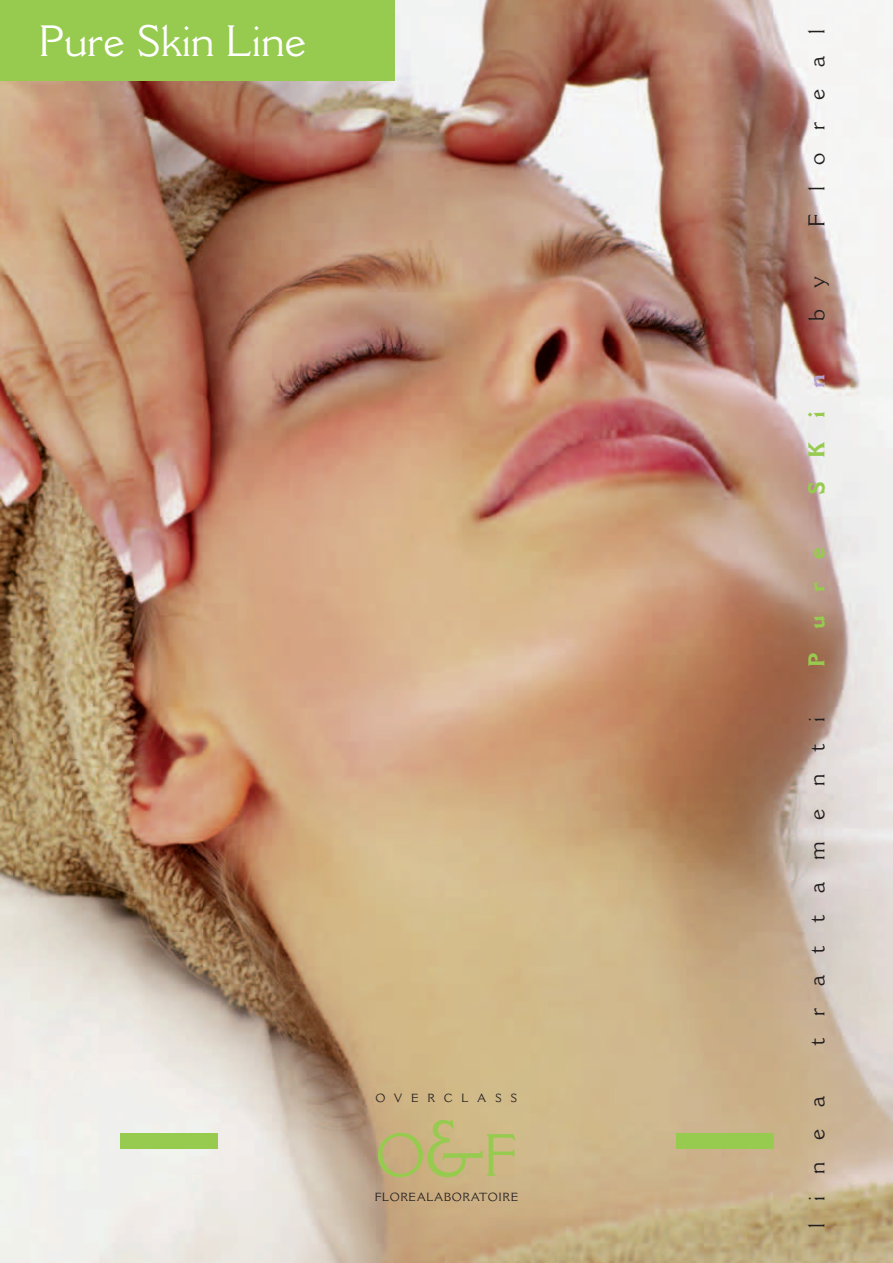
<style>
.page{position:relative;width:893px;height:1263px;background:#fff}
.page>*{position:absolute;margin:0;border:0;box-sizing:border-box;transform-origin:0 0}
.t1{font:58.65px "Cantoria";color:#97cb4f}
.t2{font:43.05px "Cantoria";color:#fff}
.t3{font:22.5px "Cantoria";letter-spacing:.975em;color:#231f20}
.t4{font:700 22.5px "Cantoria";letter-spacing:1.03em;color:#97cb4f}
.t5{font:11.55px "Cantoria";letter-spacing:.055em;color:#231f20}
.t6{font:11.55px "Cantoria";letter-spacing:.76em;color:#231f20}
.s1{font-size:76.8px}
.s2{color:#b3a0cc}
</style>
<div class="page">
<img style="left:0;top:0;width:893px;height:1263px">
<div style="left:0;top:0;width:395px;height:80px;background:#97cb4f"></div>
<div style="left:676px;top:1133px;width:98px;height:15px;background:#97cb4f"></div>
<div style="left:120px;top:1133px;width:98px;height:15px;background:#97cb4f"></div>
<h2 class="t2" style="left:38px;top:15px;width:270px">Pure Skin Line</h2>
<p class="t6" style="left:376px;top:1091px;width:143px">OVERCLASS</p>
<h1 class="t1" style="left:375px;top:1120px;width:144px">O<span class="s1">&amp;</span>F</h1>
<p class="t5" style="left:375px;top:1190px;width:145px">FLOREALABORATOIRE</p>
<p class="t3" style="left:803px;top:227px;width:199px;rotate:-90deg">Floreal</p>
<p class="t3" style="left:803px;top:321px;width:46px;rotate:-90deg">b y</p>
<p class="t4" style="left:803px;top:495px;width:122px;rotate:-90deg">SKi<span class="s2">n</span></p>
<p class="t4" style="left:803px;top:667px;width:121px;rotate:-90deg">Pure</p>
<p class="t3" style="left:803px;top:1046px;width:331px;rotate:-90deg">trattamenti</p>
<p class="t3" style="left:803px;top:1228px;width:134px;rotate:-90deg">linea</p>
</div>
